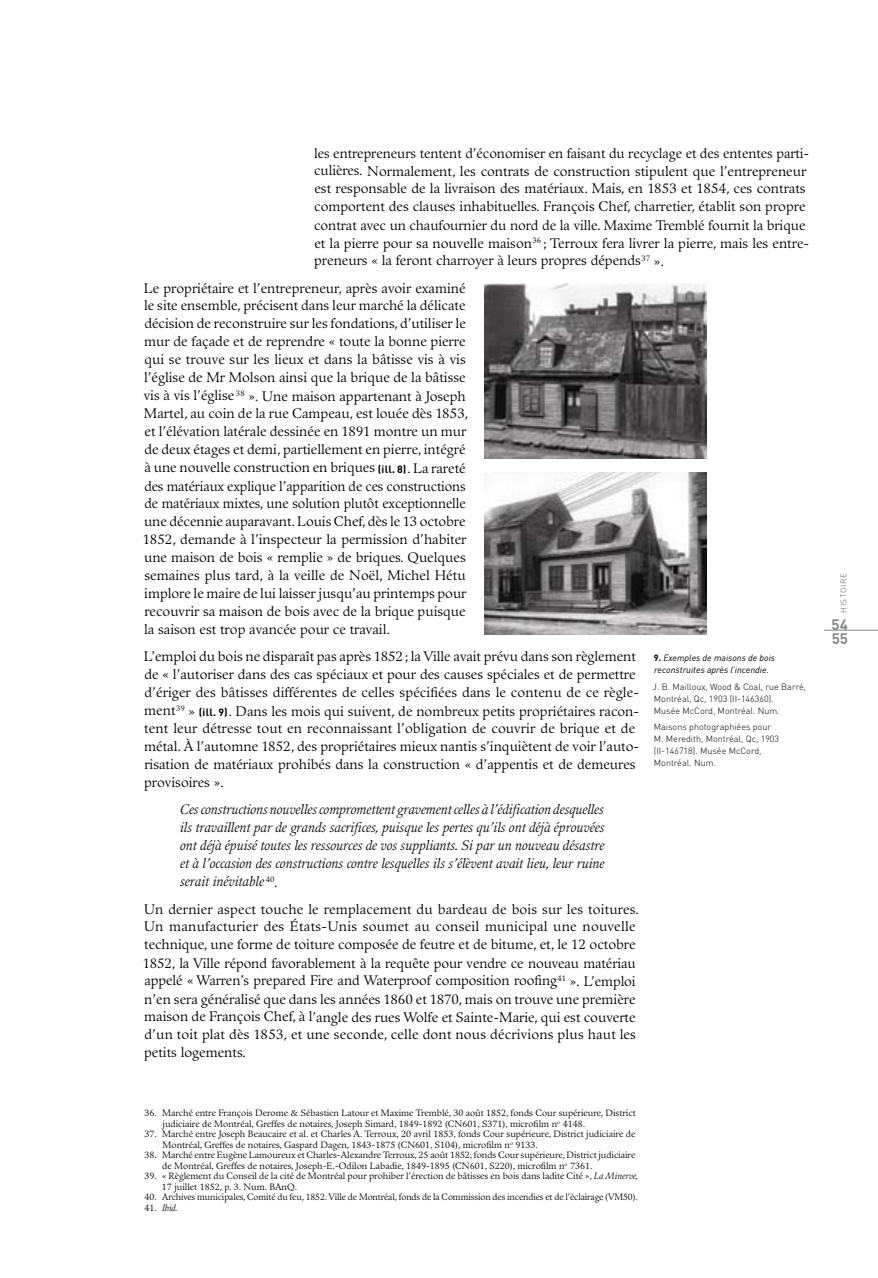
<style>
.page{position:relative;width:878px;height:1278px;background:#fff}
.page>*{position:absolute;margin:0;border:0;box-sizing:border-box;transform-origin:0 0}
.t1{font:700 15px "DIN";color:#87888a}
.t2{font:13.5px/18px "Guardi";color:#000}
.t3{font:italic 13.5px/18px "Guardi";color:#000;text-align:justify}
.t4{font:9px/10.5px "Guardi";color:#000}
.t5{font:300 9px/12px "DIN";color:#000}
.t6{font:italic 9px/12px "DIN";color:#000}
.t7{font:italic 9px "Guardi";color:#000}
.t8{font:8.25px "DIN";color:#87888a}
.s1{font-family:"DIN";font-weight:700;font-size:10.5px}
.s2{font-weight:700;font-style:normal}
.s3{font-style:italic}
.s4{font-style:normal}
</style>
<div class="page">
<img style="left:484px;top:284px;width:222px;height:175px">
<img style="left:484px;top:472px;width:222px;height:162px">
<hr style="left:824px;top:630px;width:54px;height:1px;background:#87888a">
<p class="t2" style="left:314px;top:144px;width:496px">les entrepreneurs tentent d’économiser en faisant du recyclage et des ententes parti&shy;culières. Normalement, les contrats de construction stipulent que l’entrepreneur est responsable de la livraison des matériaux. Mais, en 1853 et 1854, ces contrats comportent des clauses inhabituelles. François Chef, charretier, établit son propre contrat avec un chaufournier du nord de la ville. Maxime Tremblé fournit la brique et la pierre pour sa nouvelle maison<sup>36</sup> ; Terroux fera livrer la pierre, mais les entre&shy;preneurs « la feront charroyer à leurs propres dépends<sup>37</sup> ».</p>
<p class="t2" style="left:143px;top:279px;width:327px">Le propriétaire et l’entrepreneur, après avoir examiné le site ensemble, précisent dans leur marché la délicate décision de reconstruire sur les fondations, d’utiliser le mur de façade et de reprendre « toute la bonne pierre qui se trouve sur les lieux et dans la bâtisse vis à vis l’église de Mr Molson ainsi que la brique de la bâtisse vis à vis l’église <sup>38</sup> ». Une maison appartenant à Joseph Martel, au coin de la rue Campeau, est louée dès 1853, et l’élévation latérale dessinée en 1891 montre un mur de deux étages et demi, partiellement en pierre, intégré à une nouvelle construction en briques <span class="s1">(ill. 8)</span>. La rareté des matériaux explique l’apparition de ces constructions de matériaux mixtes, une solution plutôt exceptionnelle une décennie auparavant. Louis Chef, dès le 13 octobre 1852, demande à l’inspecteur la permission d’habiter une maison de bois « remplie » de briques. Quelques semaines plus tard, à la veille de Noël, Michel Hétu implore le maire de lui laisser jusqu’au printemps pour recouvrir sa maison de bois avec de la brique puisque la saison est trop avancée pour ce travail.</p>
<p class="t2" style="left:144px;top:648px;width:497px">L’emploi du bois ne disparaît pas après 1852; la Ville avait prévu dans son règlement de « l’autoriser dans des cas spéciaux et pour des causes spéciales et de permettre d’ériger des bâtisses différentes de celles spécifiées dans le contenu de ce règle&shy;ment<sup>39</sup> » <span class="s1">(ill. 9)</span>. Dans les mois qui suivent, de nombreux petits propriétaires racon&shy;tent leur détresse tout en reconnaissant l’obligation de couvrir de brique et de métal. À l’automne 1852, des propriétaires mieux nantis s’inquiètent de voir l’auto&shy;risation de matériaux prohibés dans la construction « d’appentis et de demeures provisoires ».</p>
<p class="t3" style="left:180px;top:801px;width:426px">Ces constructions nouvelles compromettent gravement celles à l’édification desquelles ils travaillent par de grands sacrifices, puisque les pertes qu’ils ont déjà éprouvées ont déjà épuisé toutes les ressources de vos suppliants. Si par un nouveau désastre et à l’occasion des constructions contre lesquelles ils s’élèvent avait lieu, leur ruine serait inévitable <sup>40</sup>.</p>
<p class="t2" style="left:143px;top:900px;width:497px">Un dernier aspect touche le remplacement du bardeau de bois sur les toitures.<br>Un manufacturier des États-Unis soumet au conseil municipal une nouvelle technique, une forme de toiture composée de feutre et de bitume, et, le 12 octobre 1852, la Ville répond favorablement à la requête pour vendre ce nouveau matériau appelé « Warren’s prepared Fire and Waterproof composition roofing<sup>41</sup> ». L’emploi n’en sera généralisé que dans les années 1860 et 1870, mais on trouve une première maison de François Chef, à l’angle des rues Wolfe et Sainte-Marie, qui est couverte d’un toit plat dès 1853, et une seconde, celle dont nous décrivions plus haut les petits logements.</p>
<p class="t6" style="left:653px;top:652px;width:123px"><span class="s2">9.</span> Exemples de maisons de bois reconstruites après l’incendie.</p>
<p class="t5" style="left:652px;top:681px;width:155px">J. B. Mailloux, Wood &amp; Coal, rue Barré,<br>Montréal, Qc, 1903 (II-146360).<br>Musée McCord, Montréal. Num.</p>
<p class="t5" style="left:653px;top:721px;width:127px">Maisons photographiées pour<br>M. Meredith, Montréal, Qc, 1903 (II-146718). Musée McCord,<br>Montréal. Num.</p>
<p class="t4" style="left:162px;top:1108px;width:474px;text-indent:-18px">36. Marché entre François Derome &amp; Sébastien Latour et Maxime Tremblé, 30 août 1852, fonds Cour supérieure, District judiciaire de Montréal, Greffes de notaires, Joseph Simard, 1849-1892 (CN601, S371), microfilm n<sup>o</sup> 4148.</p>
<p class="t4" style="left:163px;top:1129px;width:474px;text-indent:-18px">37. Marché entre Joseph Beaucaire et al. et Charles A. Terroux, 20 avril 1853, fonds Cour supérieure, District judiciaire de<br>Montréal, Greffes de notaires, Gaspard Dagen, 1843-1875 (CN601, S104), microfilm n<sup>o</sup> 9133.</p>
<p class="t4" style="left:162px;top:1150px;width:474px;text-indent:-18px">38. Marché entre Eugène Lamoureux et Charles-Alexandre Terroux, 25 août 1852, fonds Cour supérieure, District judiciaire de Montréal, Greffes de notaires, Joseph-E.-Odilon Labadie, 1849-1895 (CN601, S220), microfilm n<sup>o</sup> 7361.</p>
<p class="t4" style="left:162px;top:1171px;width:478px;text-indent:-17px">39. « Règlement du Conseil de la cité de Montréal pour prohiber l’érection de bâtisses en bois dans ladite Cité », <span class="s3">La Minerve,<br></span>17 juillet 1852, p. 3. Num. BAnQ.</p>
<p class="t4" style="left:144px;top:1192px;width:494px">40. Archives municipales, Comité du feu, 1852. Ville de Montréal, fonds de la Commission des incendies et de l’éclairage (VM50).</p>
<p class="t7" style="left:144px;top:1202px;width:35px"><span class="s4">41.</span> Ibid.</p>
<p class="t8" style="left:838px;top:613px;width:40px;rotate:-90deg">HISTOIRE</p>
<p class="t1" style="left:831px;top:615px;width:18px">54</p>
<p class="t1" style="left:831px;top:629px;width:18px">55</p>
</div>
